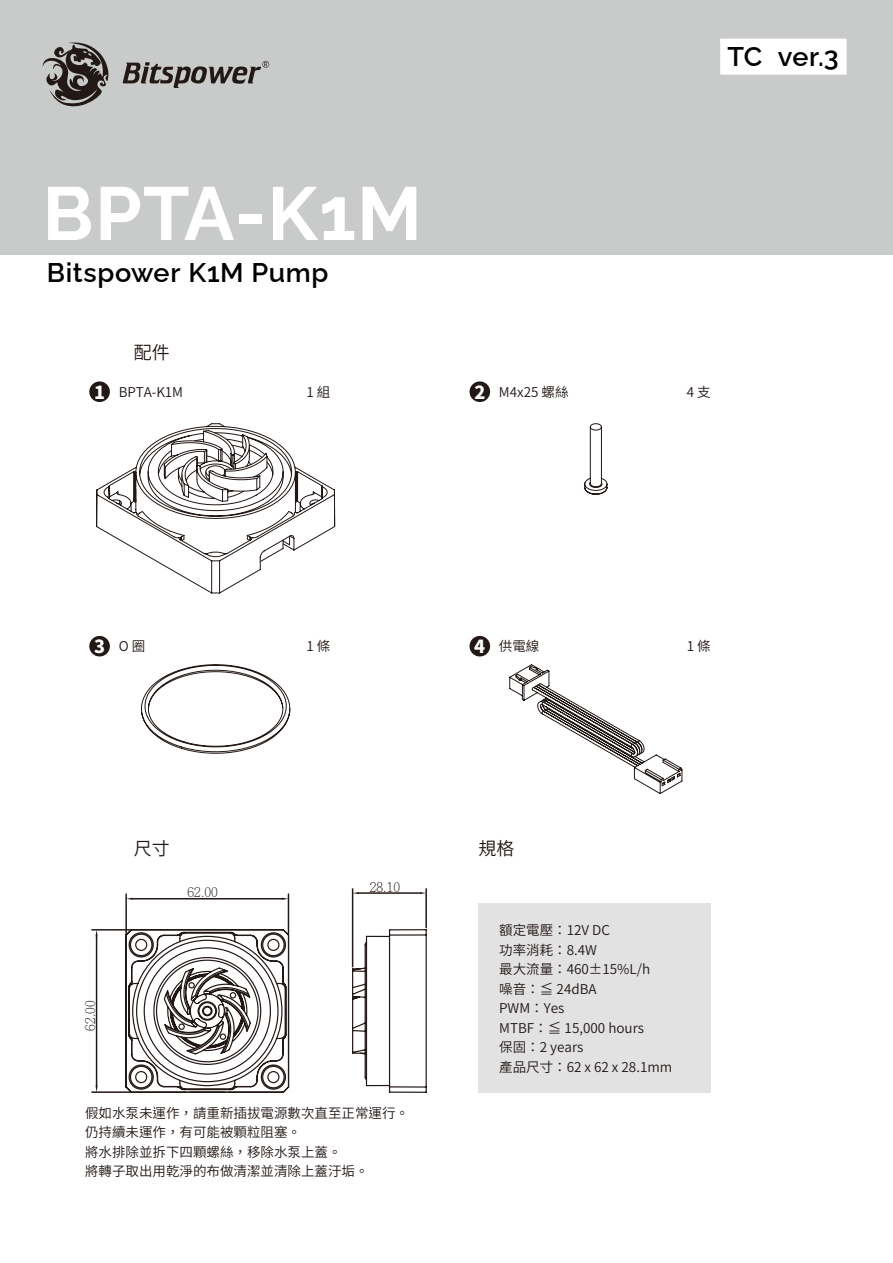
<style>
.page{position:relative;width:893px;height:1263px;background:#fff}
.page>*{position:absolute;margin:0;border:0;box-sizing:border-box;transform-origin:0 0}
.t1{font:700 75px "Raleway";letter-spacing:.015em;color:#fff}
.t2{font:600 27px "Raleway";letter-spacing:.02em;color:#000}
.t3{font:600 18px "Noto Sans CJ Ktc";color:#221815}
.t4{font:600 13.5px/19.5px "Noto Sans CJ Ktc";color:#221815}
.t5{font:300 13.5px "Adobe Ming Std";color:#221815}
.s1{font-weight:900;font-size:18px;color:#fff}
</style>
<div class="page">
<div style="left:0;top:0;width:893px;height:255px;background:#c9caca"></div>
<svg style="left:42px;top:42px;width:67px;height:65px"></svg>
<svg style="left:123px;top:61px;width:146px;height:27px"></svg>
<div style="left:720px;top:39px;width:127px;height:36px;background:#fff"></div>
<div style="left:89px;top:381px;width:21px;height:21px;background:#221815;border-radius:50%"></div>
<div style="left:469px;top:381px;width:21px;height:21px;background:#221815;border-radius:50%"></div>
<div style="left:89px;top:636px;width:21px;height:20px;background:#221815;border-radius:50%"></div>
<div style="left:469px;top:636px;width:21px;height:20px;background:#221815;border-radius:50%"></div>
<svg style="left:96px;top:423px;width:240px;height:171px"></svg>
<svg style="left:584px;top:423px;width:24px;height:72px"></svg>
<svg style="left:141px;top:664px;width:150px;height:90px"></svg>
<svg style="left:509px;top:664px;width:174px;height:130px"></svg>
<div style="left:478px;top:903px;width:233px;height:189px;background:#e2e2e3"></div>
<svg style="left:124px;top:928px;width:303px;height:165px"></svg>
<svg style="left:128px;top:931px;width:159px;height:162px"></svg>
<hr style="left:125px;top:894px;width:2px;height:39px;background:#221815">
<hr style="left:288px;top:894px;width:1px;height:39px;background:#221815">
<hr style="left:133px;top:898px;width:149px;height:1px;background:#221815">
<svg style="left:126px;top:898px;width:7px;height:2px"></svg>
<svg style="left:282px;top:898px;width:6px;height:2px"></svg>
<hr style="left:92px;top:929px;width:38px;height:1px;background:#221815">
<hr style="left:92px;top:1091px;width:38px;height:2px;background:#221815">
<hr style="left:96px;top:936px;width:1px;height:149px;background:#221815">
<svg style="left:95px;top:930px;width:3px;height:6px"></svg>
<svg style="left:95px;top:1085px;width:3px;height:7px"></svg>
<hr style="left:425px;top:888px;width:2px;height:40px;background:#221815">
<hr style="left:352px;top:888px;width:1px;height:79px;background:#221815">
<hr style="left:359px;top:892px;width:61px;height:2px;background:#221815">
<svg style="left:420px;top:892px;width:6px;height:2px"></svg>
<svg style="left:353px;top:892px;width:6px;height:2px"></svg>
<svg style="left:353px;top:928px;width:74px;height:41px"></svg>
<h2 class="t2" style="left:728px;top:35px;width:112px">TC ver.3</h2>
<h1 class="t1" style="left:43px;top:155px;width:381px">BPTA-K1M</h1>
<h2 class="t2" style="left:47px;top:252px;width:283px">Bitspower K1M Pump</h2>
<h3 class="t3" style="left:134px;top:342px;width:37px">配件</h3>
<p class="t4" style="left:94px;top:382px;width:90px"><span class="s1">1</span> BPTA-K1M</p>
<p class="t4" style="left:307px;top:382px;width:25px">1 組</p>
<p class="t4" style="left:474px;top:382px;width:96px"><span class="s1">2</span> M4x25 螺絲</p>
<p class="t4" style="left:687px;top:382px;width:25px">4 支</p>
<p class="t4" style="left:94px;top:637px;width:53px"><span class="s1">3</span> O圈</p>
<p class="t4" style="left:307px;top:637px;width:25px">1 條</p>
<p class="t4" style="left:474px;top:637px;width:67px"><span class="s1">4</span> 供電線</p>
<p class="t4" style="left:687px;top:637px;width:25px">1 條</p>
<h3 class="t3" style="left:134px;top:838px;width:37px">尺寸</h3>
<h3 class="t3" style="left:478px;top:838px;width:37px">規格</h3>
<p class="t5" style="left:83px;top:1031px;width:32px;rotate:-90deg">62.00</p>
<p class="t5" style="left:187px;top:885px;width:32px">62.00</p>
<p class="t5" style="left:370px;top:879px;width:32px">28.10</p>
<p class="t4" style="left:85px;top:1103px;width:325px">假如水泵未運作，請重新插拔電源數次直至正常運行。仍持續未運作，有可能被顆粒阻塞。<br>將水排除並拆下四顆螺絲，移除水泵上蓋。<br>將轉子取出用乾淨的布做清潔並清除上蓋汙垢。</p>
<p class="t4" style="left:499px;top:921px;width:175px">額定電壓：12V DC<br>功率消耗：8.4W<br>最大流量：460±15%L/h<br>噪音：≦ 24dBA<br>PWM：Yes<br>MTBF：≦ 15,000 hours<br>保固：2 years<br>產品尺寸：62 x 62 x 28.1mm</p>
</div>
